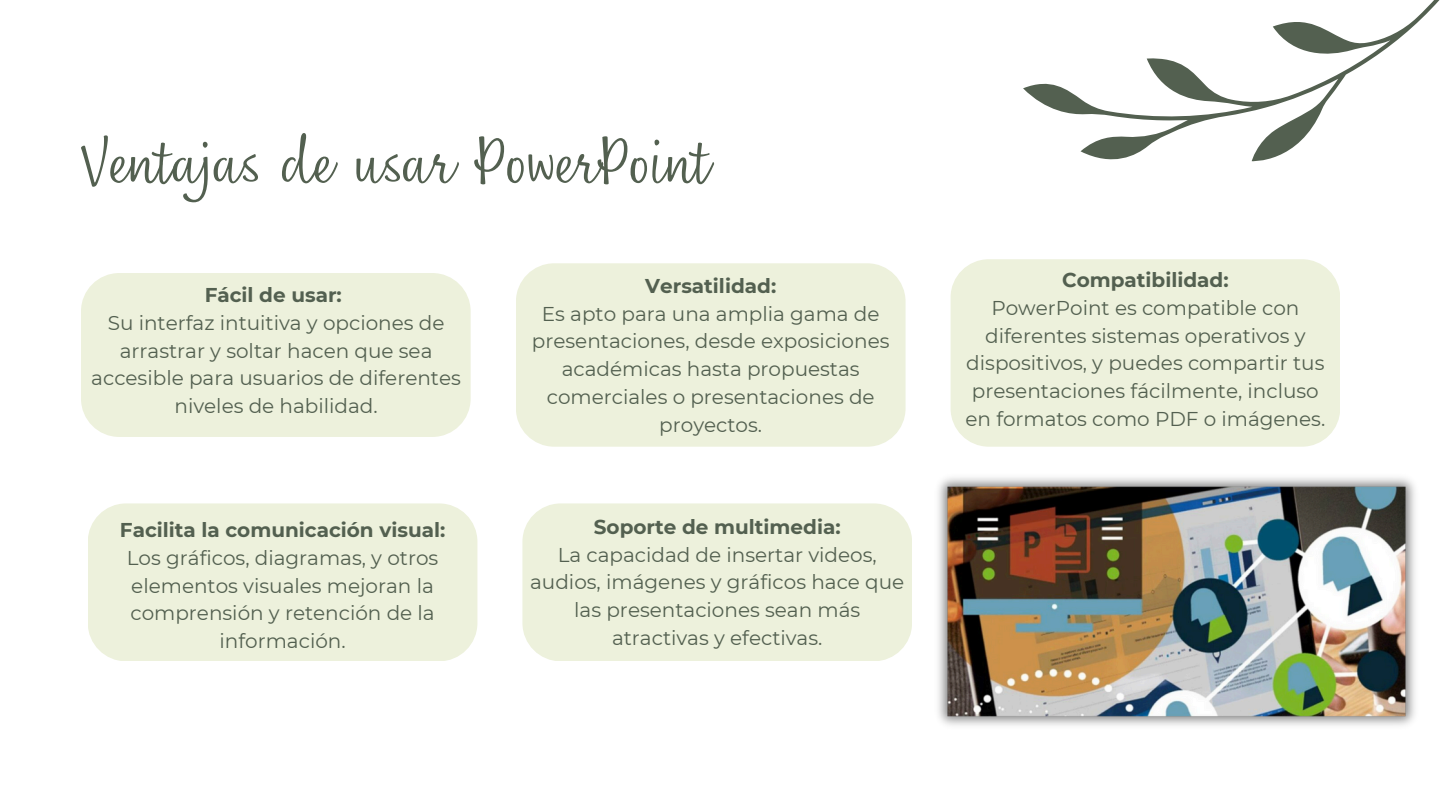
<style>
.page{position:relative;width:1440px;height:810px;background:#fff}
.page>*{position:absolute;margin:0;border:0;box-sizing:border-box;transform-origin:0 0}
.t1{font:60px "Nefelibata Script";color:#536050}
.t2{font:20px/27.8px "Montserrat";color:#536050;text-align:center}
.t3{font:700 20px "Montserrat";color:#536050}
</style>
<div class="page">
<div style="left:81px;top:273px;width:390px;height:164px;background:#edf1dc;border-radius:38px"></div>
<div style="left:516px;top:263px;width:390px;height:184px;background:#edf1dc;border-radius:38px"></div>
<div style="left:951px;top:259px;width:389px;height:188px;background:#edf1dc;border-radius:38px"></div>
<svg style="left:1023px;top:1px;width:416px;height:160px"></svg>
<div style="left:88px;top:503px;width:389px;height:158px;background:#edf1dc;border-radius:38px"></div>
<div style="left:522px;top:503px;width:390px;height:158px;background:#edf1dc;border-radius:38px"></div>
<img style="left:938px;top:477px;width:477px;height:249px">
<h1 class="t1" style="left:81px;top:118px;width:631px">Ventajas de usar PowerPoint</h1>
<p class="t3" style="left:205px;top:283px;width:139px">Fácil de usar:</p>
<p class="t2" style="left:91px;top:309px;width:371px">Su interfaz intuitiva y opciones de arrastrar y soltar hacen que sea accesible para usuarios de diferentes niveles de habilidad.</p>
<p class="t3" style="left:120px;top:518px;width:327px">Facilita la comunicación visual:</p>
<p class="t2" style="left:127px;top:544px;width:313px">Los gráficos, diagramas, y otros elementos visuales mejoran la comprensión y retención de la información.</p>
<p class="t3" style="left:645px;top:273px;width:133px">Versatilidad:</p>
<p class="t2" style="left:532px;top:299px;width:359px">Es apto para una amplia gama de presentaciones, desde exposiciones académicas hasta propuestas comerciales o presentaciones de proyectos.</p>
<p class="t3" style="left:594px;top:514px;width:248px">Soporte de multimedia:</p>
<p class="t2" style="left:530px;top:540px;width:376px">La capacidad de insertar videos, audios, imágenes y gráficos hace que las presentaciones sean más atractivas y efectivas.</p>
<p class="t3" style="left:1062px;top:268px;width:168px">Compatibilidad:</p>
<p class="t2" style="left:966px;top:294px;width:361px">PowerPoint es compatible con diferentes sistemas operativos y dispositivos, y puedes compartir tus presentaciones fácilmente, incluso en formatos como PDF o imágenes.</p>
</div>
